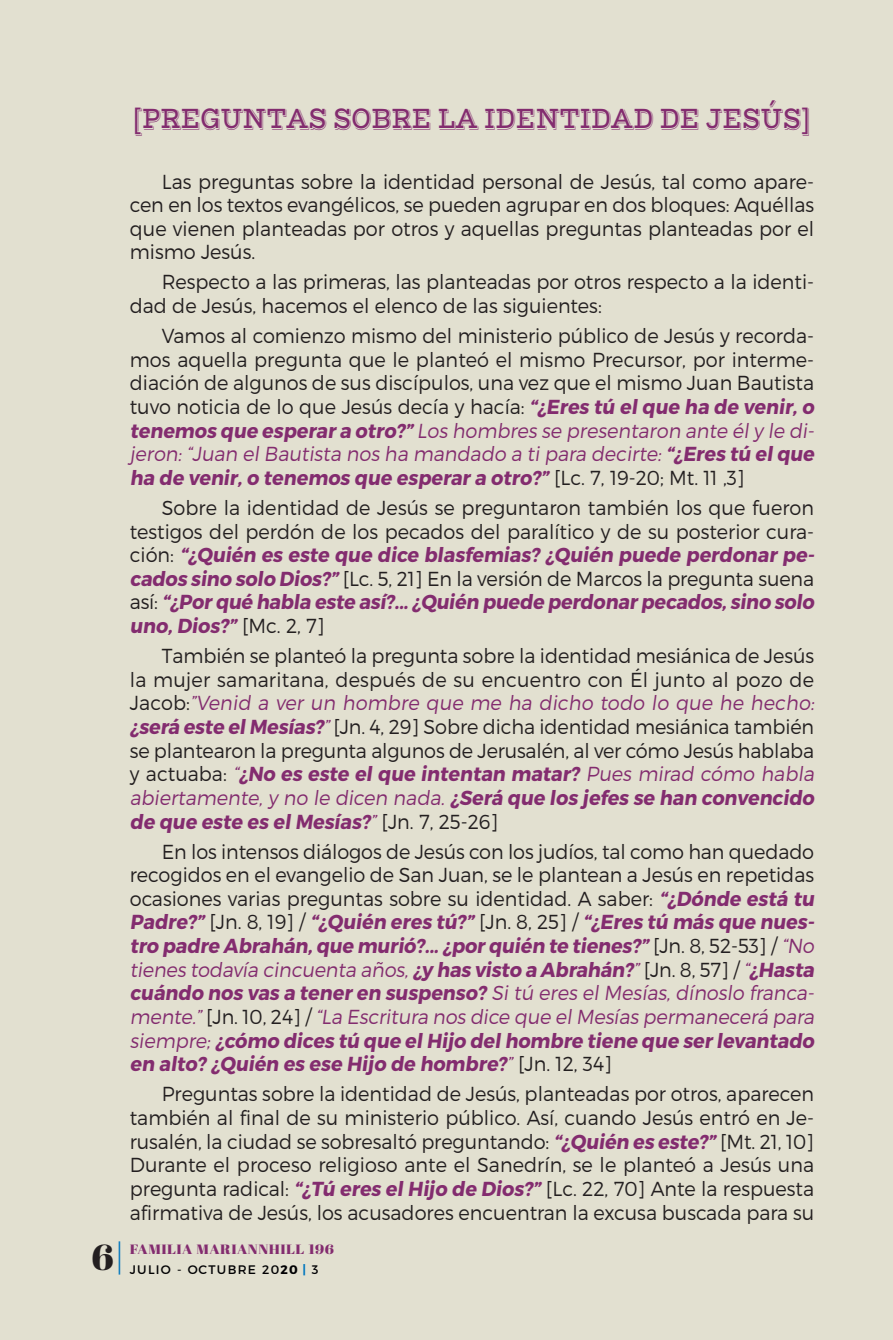
<style>
.page{position:relative;width:893px;height:1340px;background:#fff}
.page>*{position:absolute;margin:0;border:0;box-sizing:border-box;transform-origin:0 0}
.t1{font:36px "Abril Fatface";color:#231f20}
.t2{font:31.5px "Vast Shadow";letter-spacing:-.04em;color:#832c6f;scale:.7 1}
.t3{font:20.25px/23.6px "Trueno Lt";color:#231f20;text-align:justify;scale:.95 1}
.t4{font:20.25px/23.6px "Trueno Bd It";color:#832c6f;scale:.95 1}
.t5{font:20.25px/23.6px "Trueno Lt It";color:#832c6f;scale:.95 1}
.t6{font:13.5px "Abril Fatface";letter-spacing:.035em;color:#832c6f;scale:1.1 1}
.t7{font:12.38px "Trueno Rg";letter-spacing:.105em;color:#000002}
.s1{font-family:"Trueno Bd It";color:#832c6f}
.s2{font-family:"Trueno Bd It"}
.s3{font-family:"Trueno Lt";color:#231f20}
.s4{font-family:"Trueno Lt It";color:#832c6f}
.s5{font-family:"Trueno Lt It"}
.s6{color:#0076be}
.s7{font-family:"Trueno Bd"}
.s8{font-family:"Trueno Bd";color:#0076be}
</style>
<div class="page">
<div style="left:0;top:0;width:893px;height:1339px;background:#e2e0d0"></div>
<h2 class="t2" style="left:134px;top:99px;width:968px">[PREGUNTAS SOBRE LA IDENTIDAD DE JESÚS]</h2>
<p class="t3" style="left:130px;top:171px;width:722px;text-indent:32px">Las preguntas sobre la identidad personal de Jesús, tal como apare&shy;cen en los textos evangélicos, se pueden agrupar en dos bloques: Aquéllas que vienen planteadas por otros y aquellas preguntas planteadas por el mismo Jesús.</p>
<p class="t3" style="left:130px;top:272px;width:722px;text-indent:32px">Respecto a las primeras, las planteadas por otros respecto a la identi&shy;dad de Jesús, hacemos el elenco de las siguientes:</p>
<p class="t3" style="left:130px;top:326px;width:722px;text-indent:32px">Vamos al comienzo mismo del ministerio público de Jesús y recorda&shy;mos aquella pregunta que le planteó el mismo Precursor, por interme&shy;diación de algunos de sus discípulos, una vez que el mismo Juan Bautista tuvo noticia de lo que Jesús decía y hacía: <span class="s1">“¿Eres tú el que ha de venir, o</span></p>
<p class="t5" style="left:130px;top:420px;width:722px"><span class="s2">tenemos que esperar a otro?”</span> Los hombres se presentaron ante él y le di&shy;jeron: “Juan el Bautista nos ha mandado a ti para decirte: <span class="s2">“¿Eres tú el que</span></p>
<p class="t4" style="left:130px;top:467px;width:649px">ha de venir, o tenemos que esperar a otro?” <span class="s3">[Lc. 7, 19-20; Mt. 11 ,3]</span></p>
<p class="t3" style="left:130px;top:497px;width:722px;text-align:right">Sobre la identidad de Jesús se preguntaron también los que fueron testigos del perdón de los pecados del paralítico y de su posterior cura-</p>
<p class="t4" style="left:130px;top:545px;width:719px"><span class="s3">ción:</span> “¿Quién es este que dice blasfemias? ¿Quién puede perdonar pe-</p>
<p class="t3" style="left:130px;top:568px;width:722px"><span class="s1">cados sino solo Dios?”</span> [Lc. 5, 21] En la versión de Marcos la pregunta suena</p>
<p class="t4" style="left:130px;top:592px;width:722px"><span class="s3">así:</span> “¿Por qué habla este así?... ¿Quién puede perdonar pecados, sino solo uno, Dios?” <span class="s3">[Mc. 2, 7]</span></p>
<p class="t3" style="left:130px;top:645px;width:722px;text-align:right">También se planteó la pregunta sobre la identidad mesiánica de Jesús<br>la mujer samaritana, después de su encuentro con Él junto al pozo de</p>
<p class="t5" style="left:130px;top:693px;width:722px"><span class="s3">Jacob:</span>”Venid a ver un hombre que me ha dicho todo lo que he hecho:</p>
<p class="t3" style="left:130px;top:716px;width:722px"><span class="s1">¿será este el Mesías?</span><span class="s4">”</span> [Jn. 4, 29] Sobre dicha identidad mesiánica también se plantearon la pregunta algunos de Jerusalén, al ver cómo Jesús hablaba</p>
<p class="t4" style="left:130px;top:764px;width:722px;text-align:justify"><span class="s3">y actuaba:</span> <span class="s5">“</span>¿No es este el que intentan matar? <span class="s5">Pues mirad cómo habla abiertamente, y no le dicen nada.</span> ¿Será que los jefes se han convencido de que este es el Mesías?<span class="s5">”</span> <span class="s3">[Jn. 7, 25-26]</span></p>
<p class="t3" style="left:130px;top:841px;width:722px;text-indent:32px">En los intensos diálogos de Jesús con los judíos, tal como han quedado recogidos en el evangelio de San Juan, se le plantean a Jesús en repetidas ocasiones varias preguntas sobre su identidad. A saber: <span class="s1">“¿Dónde está tu</span></p>
<p class="t4" style="left:130px;top:912px;width:722px">Padre?” <span class="s3">[Jn. 8, 19] /</span> “¿Quién eres tú?” <span class="s3">[Jn. 8, 25] /</span> “¿Eres tú más que nues&shy;tro padre Abrahán, que murió?... ¿por quién te tienes?” <span class="s3">[Jn. 8, 52-53] /</span> <span class="s5">“No</span></p>
<p class="t5" style="left:130px;top:959px;width:722px;text-align:justify">tienes todavía cincuenta años, <span class="s2">¿y has visto a Abrahán?</span>” <span class="s3">[Jn. 8, 57] /</span> “<span class="s2">¿Hasta cuándo nos vas a tener en suspenso?</span> Si tú eres el Mesías, dínoslo franca&shy;mente.” <span class="s3">[Jn. 10, 24] /</span> “La Escritura nos dice que el Mesías permanecerá para</p>
<p class="t4" style="left:130px;top:1030px;width:722px"><span class="s5">siempre;</span> ¿cómo dices tú que el Hijo del hombre tiene que ser levantado en alto? ¿Quién es ese Hijo de hombre?<span class="s5">”</span> <span class="s3">[Jn. 12, 34]</span></p>
<p class="t3" style="left:130px;top:1083px;width:722px;text-indent:32px">Preguntas sobre la identidad de Jesús, planteadas por otros, aparecen también al final de su ministerio público. Así, cuando Jesús entró en Je&shy;rusalén, la ciudad se sobresaltó preguntando: <span class="s1">“¿Quién es este?”</span> [Mt. 21, 10] Durante el proceso religioso ante el Sanedrín, se le planteó a Jesús una pregunta radical: <span class="s1">“¿Tú eres el Hijo de Dios?”</span> [Lc. 22, 70] Ante la respuesta afirmativa de Jesús, los acusadores encuentran la excusa buscada para su</p>
<h1 class="t1" style="left:92px;top:1232px;width:35px">6<span class="s6">|</span></h1>
<p class="t6" style="left:130px;top:1240px;width:187px">FAMILIA MARIANNHILL 196</p>
<p class="t7" style="left:130px;top:1264px;width:190px">JULIO - OCTUBRE 20<span class="s7">20</span> <span class="s8">|</span> 3</p>
</div>
